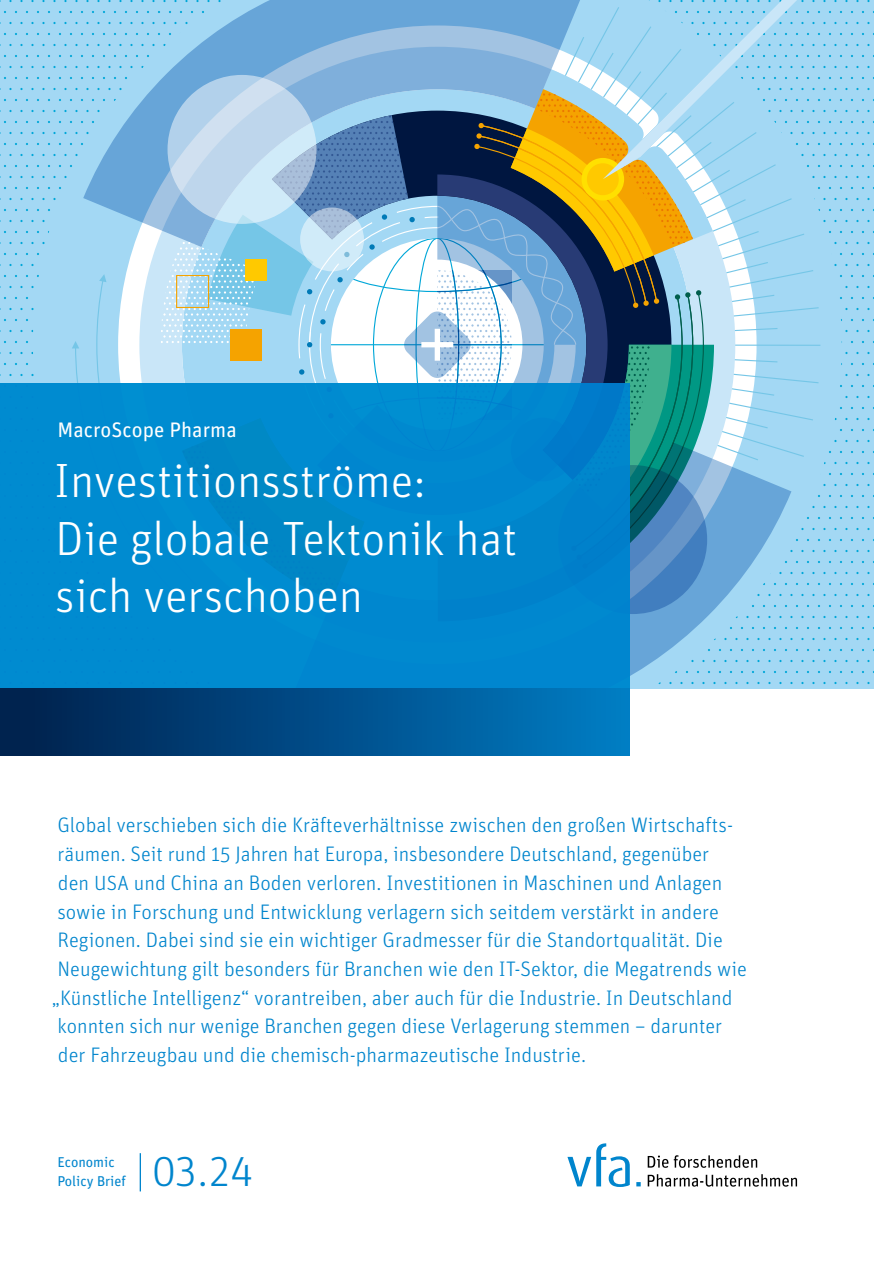
<style>
.page{position:relative;width:893px;height:1263px;background:#fff}
.page>*{position:absolute;margin:0;border:0;box-sizing:border-box;transform-origin:0 0}
.t1{font:300 48px/57.4px "Unit Pro";color:#fff}
.t2{font:300 42px "Unit Pro";color:#0085cd}
.t3{font:300 21px/28.7px "Unit Pro";color:#0085cd}
.t4{font:21px "Unit Pro";color:#fff}
.t5{font:14.25px/19.2px "Unit Pro";color:#0085cd}
.s1{font-size:20.55px}
</style>
<div class="page">
<div style="left:0;top:0;width:72px;height:383px;background:#a3d8f4"></div>
<div style="left:791px;top:0;width:83px;height:689px;background:#a3d8f4"></div>
<svg style="left:630px;top:602px;width:161px;height:87px;fill:#a3d8f4"></svg>
<svg style="left:72px;top:0;width:779px;height:602px"></svg>
<svg style="left:168px;top:75px;width:148px;height:149px"></svg>
<svg style="left:300px;top:207px;width:64px;height:64px;fill:#d0ebf9"></svg>
<svg style="left:558px;top:465px;width:149px;height:149px"></svg>
<div style="left:230px;top:329px;width:32px;height:32px;background:#f5a300"></div>
<div style="left:176px;top:275px;width:33px;height:33px;border:1px solid #f5a300"></div>
<div style="left:246px;top:260px;width:21px;height:21px;background:#ffc900"></div>
<div style="left:0;top:383px;width:630px;height:324px;background:#0085cd"></div>
<svg style="left:648px;top:1155px;width:20px;height:13px"></svg>
<svg style="left:674px;top:1155px;width:83px;height:13px"></svg>
<svg style="left:648px;top:1174px;width:149px;height:13px"></svg>
<svg style="left:567px;top:1143px;width:63px;height:44px"></svg>
<svg style="left:636px;top:1182px;width:5px;height:4px"></svg>
<hr style="left:140px;top:1153px;width:1px;height:38px;background:#0085cd">
<div style="left:0;top:689px;width:630px;height:67px;background:linear-gradient(to right,#001e4b,#007cc4)"></div>
<p class="t4" style="left:57px;top:416px;width:181px">MacroScope Pharma</p>
<h1 class="t1" style="left:54px;top:451px;width:465px">Investitionsströme:<br>Die globale Tektonik hat sich verschoben</h1>
<p class="t3" style="left:52px;top:810px;width:697px">Global verschieben sich die Kräfteverhältnisse zwischen den großen Wirtschafts&shy;räumen. Seit rund 15 Jahren hat Europa, insbesondere Deutschland, gegenüber<br>den <span class="s1">USA</span> und China an Boden verloren. Investitionen in Maschinen und Anlagen sowie in Forschung und Entwicklung verlagern sich seitdem verstärkt in andere Regionen. Dabei sind sie ein wichtiger Gradmesser für die Standortqualität. Die Neugewichtung gilt besonders für Branchen wie den IT-Sektor, die Megatrends wie „Künstliche Intelligenz“ vorantreiben, aber auch für die Industrie. In Deutschland konnten sich nur wenige Branchen gegen diese Verlagerung stemmen – darunter der Fahrzeugbau und die chemisch-pharmazeutische Industrie.</p>
<p class="t5" style="left:57px;top:1152px;width:70px">Economic<br>Policy Brief</p>
<h2 class="t2" style="left:152px;top:1147px;width:102px">03.24</h2>
</div>
